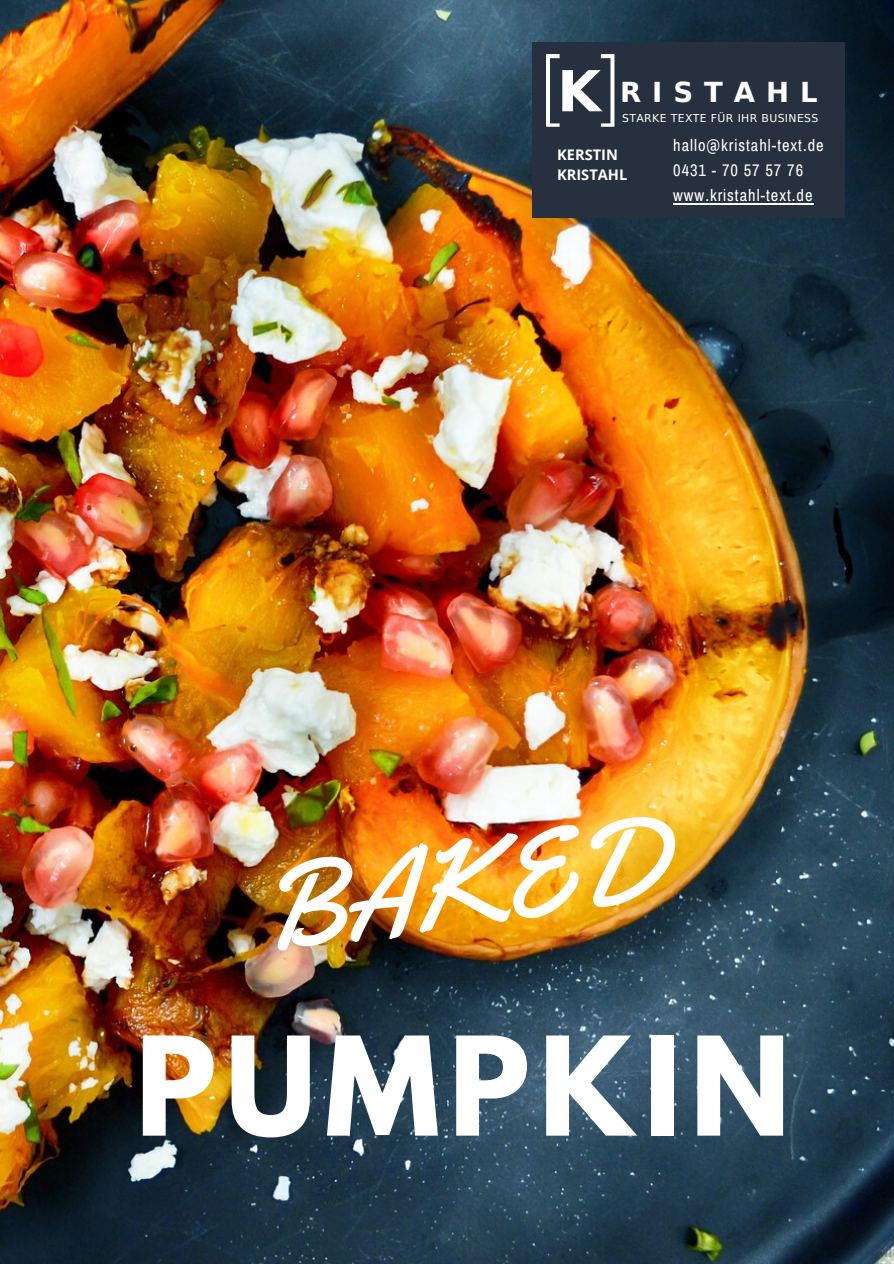
<style>
.page{position:relative;width:894px;height:1264px;background:#fff}
.page>*{position:absolute;margin:0;border:0;box-sizing:border-box;transform-origin:0 0}
.t1{font:700 121.35px "League Spartan";letter-spacing:.075em;color:#fff}
.t2{font:121.35px "Yellowtail";color:#fff}
.t3{font:200 81.6px "DejaVu Sans";color:#fff}
.t4{font:700 27.45px "DejaVu Sans";letter-spacing:.4em;color:#fff}
.t5{font:16.5px/24.6px "Archivo Narrow";letter-spacing:.06em;color:#fff}
.t6{font:700 14.55px/19.2px "Open Sans";color:#fff}
.t7{font:10.8px "DejaVu Sans";letter-spacing:.035em;color:#fff}
.s1{font-weight:700;font-size:56.4px}
</style>
<div class="page">
<img style="left:0;top:0;width:893px;height:1263px">
<div style="left:532px;top:42px;width:312px;height:175px;background:#27303f"></div>
<hr style="left:673px;top:203px;width:140px;height:2px;background:#fff">
<h2 class="t3" style="left:536px;top:40px;width:88px">[<span class="s1">K</span>]</h2>
<h3 class="t4" style="left:620px;top:76px;width:199px">RISTAHL</h3>
<p class="t7" style="left:622px;top:112px;width:198px">STARKE TEXTE FÜR IHR BUSINESS</p>
<p class="t6" style="left:557px;top:145px;width:72px">KERSTIN<br>KRISTAHL</p>
<p class="t5" style="left:673px;top:134px;width:152px">hallo@kristahl-text.de<br>0431 - 70 57 57 76 www.kristahl-text.de</p>
<h1 class="t2" style="left:250px;top:833px;width:410px;rotate:-7deg">BAKED</h1>
<h1 class="t1" style="left:135px;top:1026px;width:656px">PUMPKIN</h1>
</div>
